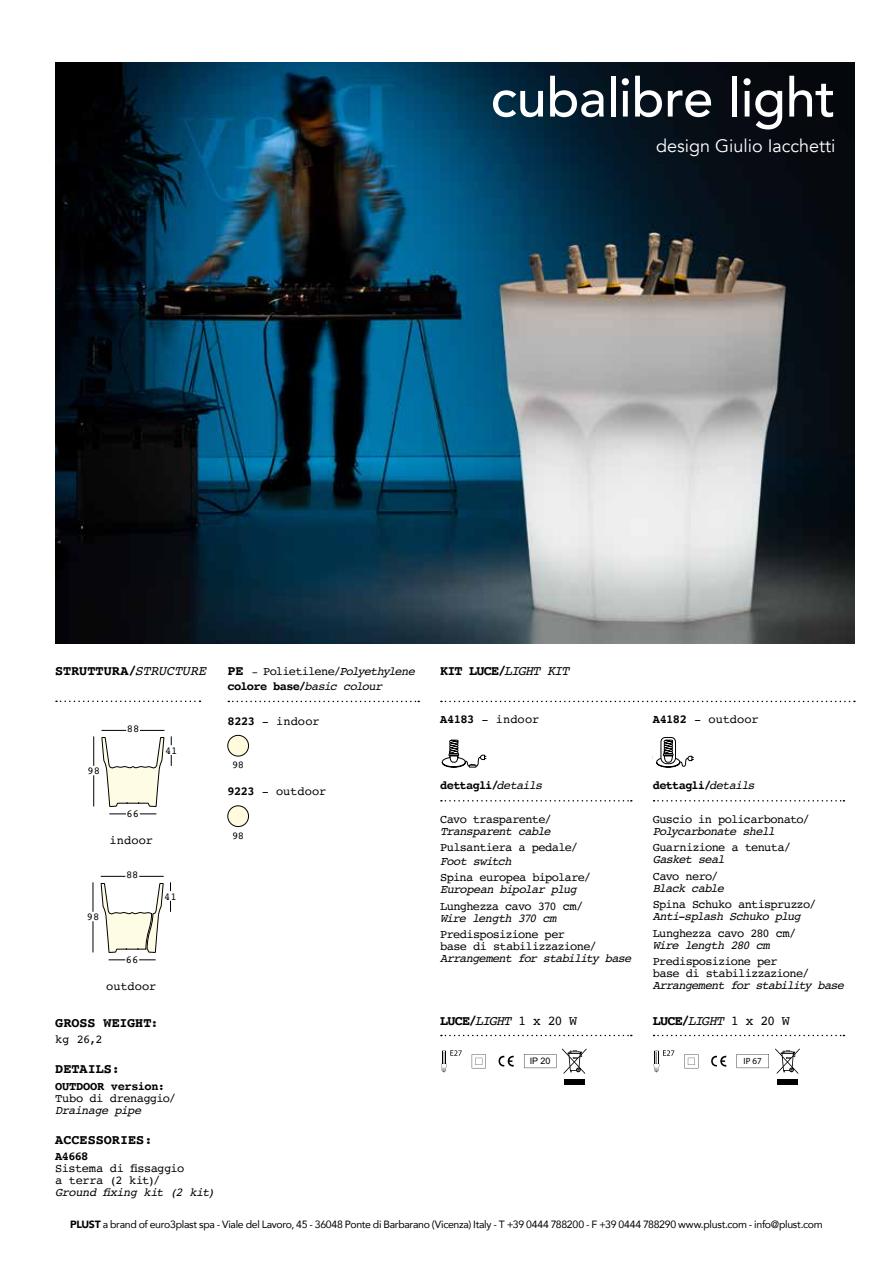
<style>
.page{position:relative;width:893px;height:1263px;background:#fff}
.page>*{position:absolute;margin:0;border:0;box-sizing:border-box;transform-origin:0 0}
.t1{font:500 54px "Avenir";letter-spacing:-.005em;color:#fff}
.t2{font:18px "Avenir";color:#fefefe}
.t3{font:700 13.5px "Courier";color:#000}
.t4{font:12px/12px "Courier";letter-spacing:-.055em;color:#000}
.t5{font:italic 12px "Courier";letter-spacing:-.065em;color:#000}
.t6{font:700 12px "Courier";letter-spacing:-.05em;color:#000}
.t7{font:12px "Courier";color:#000}
.t8{font:italic 12px "Courier";letter-spacing:-.04em;color:#000}
.t9{font:700 12px "Courier";letter-spacing:-.025em;color:#000}
.t10{font:10.5px "Avenir";letter-spacing:-.03em;color:#000}
.t11{font:10.5px "Courier";color:#000}
.t12{font:9px "Myriad Pro";color:#000}
.t13{font:9px "Arial";color:#000}
.s1{font-weight:400;font-style:italic}
.s2{font-weight:700;font-size:13.5px}
.s3{font-size:10.5px}
.s4{font-style:italic}
.s5{font-weight:700}
.s6{font-weight:400}
.s7{font-weight:900}
</style>
<div class="page">
<img style="left:55px;top:63px;width:800px;height:580px">
<svg style="left:441px;top:701px;width:414px;height:1px"></svg>
<svg style="left:656px;top:737px;width:37px;height:30px"></svg>
<svg style="left:653px;top:800px;width:191px;height:1px"></svg>
<svg style="left:653px;top:1035px;width:191px;height:1px"></svg>
<svg style="left:711px;top:1055px;width:15px;height:12px"></svg>
<svg style="left:654px;top:1050px;width:20px;height:22px"></svg>
<svg style="left:684px;top:1054px;width:14px;height:14px"></svg>
<svg style="left:737px;top:1054px;width:32px;height:14px"></svg>
<svg style="left:775px;top:1048px;width:25px;height:26px"></svg>
<div style="left:777px;top:1079px;width:20px;height:5px;background:#000"></div>
<svg style="left:56px;top:700px;width:144px;height:2px"></svg>
<svg style="left:228px;top:701px;width:191px;height:1px"></svg>
<svg style="left:442px;top:739px;width:44px;height:28px"></svg>
<svg style="left:441px;top:800px;width:191px;height:1px"></svg>
<svg style="left:441px;top:1035px;width:191px;height:1px"></svg>
<svg style="left:498px;top:1055px;width:16px;height:12px"></svg>
<svg style="left:441px;top:1050px;width:21px;height:22px"></svg>
<svg style="left:472px;top:1054px;width:14px;height:14px"></svg>
<svg style="left:524px;top:1054px;width:32px;height:14px"></svg>
<svg style="left:562px;top:1048px;width:25px;height:26px"></svg>
<div style="left:564px;top:1079px;width:20px;height:5px;background:#000"></div>
<div style="left:228px;top:735px;width:21px;height:21px;background:#fffbdc;border-radius:50%"></div>
<div style="left:228px;top:735px;width:21px;height:21px;border:1px solid #000;border-radius:50%"></div>
<div style="left:228px;top:806px;width:21px;height:20px;background:#fffbdc;border-radius:50%"></div>
<div style="left:228px;top:806px;width:21px;height:21px;border:1px solid #000;border-radius:50%"></div>
<svg style="left:109px;top:813px;width:17px;height:1px"></svg>
<svg style="left:140px;top:813px;width:16px;height:1px"></svg>
<hr style="left:93px;top:775px;width:1px;height:31px;background:#000">
<hr style="left:93px;top:736px;width:1px;height:30px;background:#000">
<svg style="left:101px;top:730px;width:25px;height:1px"></svg>
<svg style="left:140px;top:730px;width:24px;height:1px"></svg>
<svg style="left:101px;top:737px;width:64px;height:70px"></svg>
<svg style="left:109px;top:959px;width:16px;height:1px"></svg>
<svg style="left:139px;top:959px;width:17px;height:1px"></svg>
<hr style="left:93px;top:921px;width:1px;height:31px;background:#000">
<hr style="left:93px;top:882px;width:1px;height:30px;background:#000">
<svg style="left:101px;top:876px;width:24px;height:1px"></svg>
<svg style="left:139px;top:876px;width:25px;height:1px"></svg>
<svg style="left:100px;top:883px;width:64px;height:70px"></svg>
<h1 class="t1" style="left:491px;top:51px;width:346px">cubalibre light</h1>
<h2 class="t2" style="left:656px;top:135px;width:181px">design Giulio Iacchetti</h2>
<p class="t3" style="left:55px;top:660px;width:152px">STRUTTURA/<span class="s1">STRUCTURE</span></p>
<p class="t11" style="left:87px;top:763px;width:14px">98</p>
<p class="t11" style="left:127px;top:721px;width:14px">88</p>
<p class="t11" style="left:165px;top:742px;width:14px">41</p>
<p class="t11" style="left:127px;top:805px;width:14px">66</p>
<p class="t4" style="left:110px;top:834px;width:45px">indoor</p>
<p class="t11" style="left:126px;top:867px;width:14px">88</p>
<p class="t11" style="left:87px;top:909px;width:14px">98</p>
<p class="t11" style="left:164px;top:888px;width:14px">41</p>
<p class="t11" style="left:126px;top:951px;width:14px">66</p>
<p class="t7" style="left:106px;top:977px;width:52px">outdoor</p>
<p class="t3" style="left:55px;top:1011px;width:105px">GROSS WEIGHT:</p>
<p class="t4" style="left:55px;top:1033px;width:49px">kg 26,2</p>
<p class="t3" style="left:55px;top:1058px;width:66px">DETAILS:</p>
<p class="t9" style="left:55px;top:1076px;width:111px">OUTDOOR version:</p>
<p class="t4" style="left:55px;top:1091px;width:122px">Tubo di drenaggio/</p>
<p class="t5" style="left:55px;top:1100px;width:88px">Drainage pipe</p>
<p class="t3" style="left:55px;top:1128px;width:99px">ACCESSORIES:</p>
<p class="t6" style="left:55px;top:1146px;width:35px">A4668</p>
<p class="t4" style="left:55px;top:1162px;width:131px">Sistema di fissaggio a terra (2 kit)/</p>
<p class="t8" style="left:55px;top:1183px;width:161px">Ground fixing kit (2 kit)</p>
<p class="t11" style="left:126px;top:1084px;width:14px">66</p>
<p class="t4" style="left:228px;top:665px;width:189px"><span class="s2">PE</span> <span class="s3">-</span> Polietilene/<span class="s4">Polyethylene</span></p>
<p class="t6" style="left:228px;top:677px;width:156px">colore base/<span class="s1">basic colour</span></p>
<p class="t4" style="left:228px;top:714px;width:93px"><span class="s5">8223</span> - indoor</p>
<p class="t11" style="left:232px;top:757px;width:14px">98</p>
<p class="t7" style="left:228px;top:782px;width:100px"><span class="s5">9223</span> - outdoor</p>
<p class="t11" style="left:232px;top:827px;width:14px">98</p>
<p class="t3" style="left:440px;top:660px;width:130px">KIT LUCE/<span class="s1">LIGHT KIT</span></p>
<p class="t4" style="left:440px;top:713px;width:101px"><span class="s5">A4183</span> - indoor</p>
<p class="t7" style="left:653px;top:710px;width:107px"><span class="s5">A4182</span> - outdoor</p>
<p class="t6" style="left:440px;top:775px;width:104px">dettagli/<span class="s1">details</span></p>
<p class="t4" style="left:440px;top:812px;width:113px">Cavo trasparente/</p>
<p class="t5" style="left:440px;top:821px;width:112px">Transparent cable</p>
<p class="t4" style="left:440px;top:841px;width:139px">Pulsantiera a pedale/</p>
<p class="t5" style="left:440px;top:851px;width:73px">Foot switch</p>
<p class="t4" style="left:440px;top:871px;width:152px">Spina europea bipolare/</p>
<p class="t5" style="left:440px;top:880px;width:138px">European bipolar plug</p>
<p class="t4" style="left:440px;top:899px;width:145px">Lunghezza cavo 370 cm/</p>
<p class="t5" style="left:440px;top:908px;width:118px">Wire length 370 cm</p>
<p class="t4" style="left:440px;top:928px;width:158px">Predisposizione per<br>base di stabilizzazione/</p>
<p class="t5" style="left:440px;top:949px;width:193px">Arrangement for stability base</p>
<p class="t3" style="left:440px;top:1009px;width:139px">LUCE/<span class="s1">LIGHT</span> <span class="s6">1 x 20 W</span></p>
<p class="t13" style="left:530px;top:1055px;width:22px">IP 20</p>
<p class="t6" style="left:653px;top:775px;width:104px">dettagli/<span class="s1">details</span></p>
<p class="t4" style="left:653px;top:812px;width:158px">Guscio in policarbonato/</p>
<p class="t5" style="left:653px;top:821px;width:124px">Polycarbonate shell</p>
<p class="t4" style="left:653px;top:841px;width:140px">Guarnizione a tenuta/</p>
<p class="t5" style="left:653px;top:850px;width:74px">Gasket seal</p>
<p class="t4" style="left:653px;top:869px;width:67px">Cavo nero/</p>
<p class="t5" style="left:653px;top:878px;width:73px">Black cable</p>
<p class="t4" style="left:653px;top:898px;width:165px">Spina Schuko antispruzzo/</p>
<p class="t5" style="left:653px;top:907px;width:149px">Anti-splash Schuko plug</p>
<p class="t4" style="left:653px;top:926px;width:145px">Lunghezza cavo 280 cm/</p>
<p class="t5" style="left:653px;top:935px;width:118px">Wire length 280 cm</p>
<p class="t4" style="left:653px;top:955px;width:158px">Predisposizione per<br>base di stabilizzazione/</p>
<p class="t5" style="left:653px;top:976px;width:193px">Arrangement for stability base</p>
<p class="t3" style="left:653px;top:1009px;width:139px">LUCE/<span class="s1">LIGHT</span> <span class="s6">1 x 20 W</span></p>
<p class="t12" style="left:744px;top:1055px;width:20px">IP 67</p>
<p class="t10" style="left:70px;top:1216px;width:754px"><span class="s7">PLUST</span> a brand of euro3plast spa - Viale del Lavoro, 45 - 36048 Ponte di Barbarano (Vicenza) Italy - T +39 0444 788200 - F +39 0444 788290 www.plust.com - info@plust.com</p>
</div>
